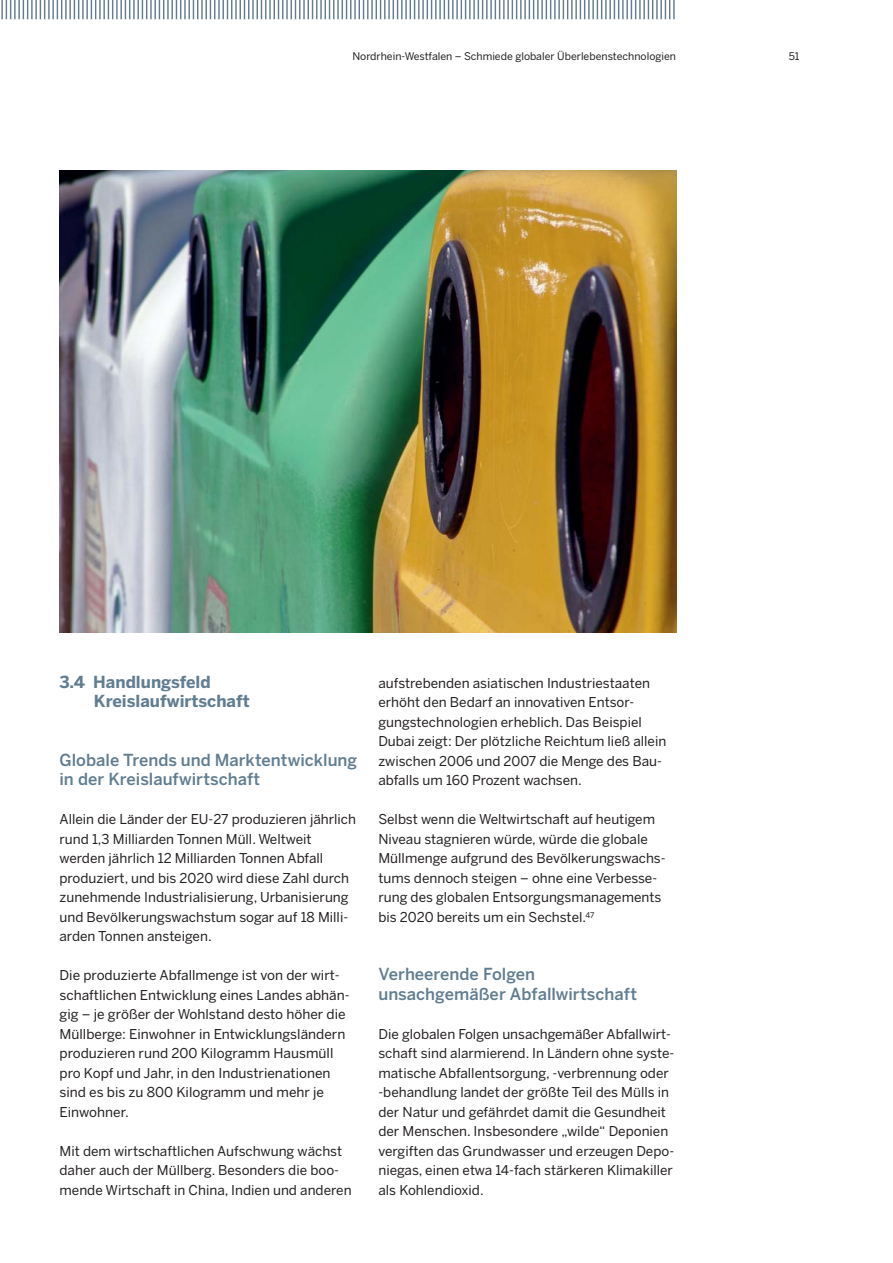
<style>
.page{position:relative;width:893px;height:1263px;background:#fff}
.page>*{position:absolute;margin:0;border:0;box-sizing:border-box;transform-origin:0 0}
.t1{font:500 16.5px/19.5px "Benton Sans";color:#617d91}
.t2{font:700 16.5px/19.5px "Benton Sans";color:#617d91}
.t3{font:13.5px/19.5px "Benton Sans";color:#231f20}
.t4{font:10.5px "Benton Sans";color:#231f20}
</style>
<div class="page">
<svg style="left:1px;top:0;width:674px;height:19px"></svg>
<img style="left:59px;top:170px;width:617px;height:463px">
<p class="t4" style="left:352px;top:52px;width:325px">Nordrhein-Westfalen – Schmiede globaler Überlebenstechnologien</p>
<p class="t4" style="left:789px;top:52px;width:12px">51</p>
<p class="t2" style="left:94px;top:674px;width:158px;text-indent:-34px">3.4 Handlungsfeld<br>Kreislaufwirtschaft</p>
<p class="t1" style="left:60px;top:752px;width:299px">Globale Trends und Marktentwicklung in der Kreislaufwirtschaft</p>
<p class="t3" style="left:60px;top:811px;width:298px">Allein die Länder der EU-27 produzieren jährlich rund 1,3 Milliarden Tonnen Müll. Weltweit werden jährlich 12 Milliarden Tonnen Abfall produziert, und bis 2020 wird diese Zahl durch zunehmende Industrialisierung, Urbanisierung und Bevölkerungswachstum sogar auf 18 Milli&shy;arden Tonnen ansteigen.</p>
<p class="t3" style="left:60px;top:967px;width:292px">Die produzierte Abfallmenge ist von der wirt&shy;schaftlichen Entwicklung eines Landes abhän&shy;gig – je größer der Wohlstand desto höher die Müllberge: Einwohner in Entwicklungsländern produzieren rund 200 Kilogramm Hausmüll pro Kopf und Jahr, in den Industrienationen sind es bis zu 800 Kilogramm und mehr je Einwohner.</p>
<p class="t3" style="left:60px;top:1142px;width:294px">Mit dem wirtschaftlichen Aufschwung wächst daher auch der Müllberg. Besonders die boo&shy;mende Wirtschaft in China, Indien und anderen</p>
<p class="t3" style="left:378px;top:674px;width:289px">aufstrebenden asiatischen Industriestaaten erhöht den Bedarf an innovativen Entsor&shy;gungstechnologien erheblich. Das Beispiel Dubai zeigt: Der plötzliche Reichtum ließ allein zwischen 2006 und 2007 die Menge des Bau&shy;abfalls um 160 Prozent wachsen.</p>
<p class="t3" style="left:378px;top:811px;width:289px">Selbst wenn die Weltwirtschaft auf heutigem Niveau stagnieren würde, würde die globale Müllmenge aufgrund des Bevölkerungswachs&shy;tums dennoch steigen – ohne eine Verbesse&shy;rung des globalen Entsorgungsmanagements bis 2020 bereits um ein Sechstel.<sup>47</sup></p>
<p class="t1" style="left:378px;top:966px;width:260px">Verheerende Folgen unsachgemäßer Abfallwirtschaft</p>
<p class="t3" style="left:378px;top:1025px;width:297px">Die globalen Folgen unsachgemäßer Abfallwirt&shy;schaft sind alarmierend. In Ländern ohne syste&shy;matische Abfallentsorgung, -verbrennung oder -behandlung landet der größte Teil des Mülls in der Natur und gefährdet damit die Gesundheit der Menschen. Insbesondere „wilde“ Deponien vergiften das Grundwasser und erzeugen Depo&shy;niegas, einen etwa 14-fach stärkeren Klimakiller als Kohlendioxid.</p>
</div>
